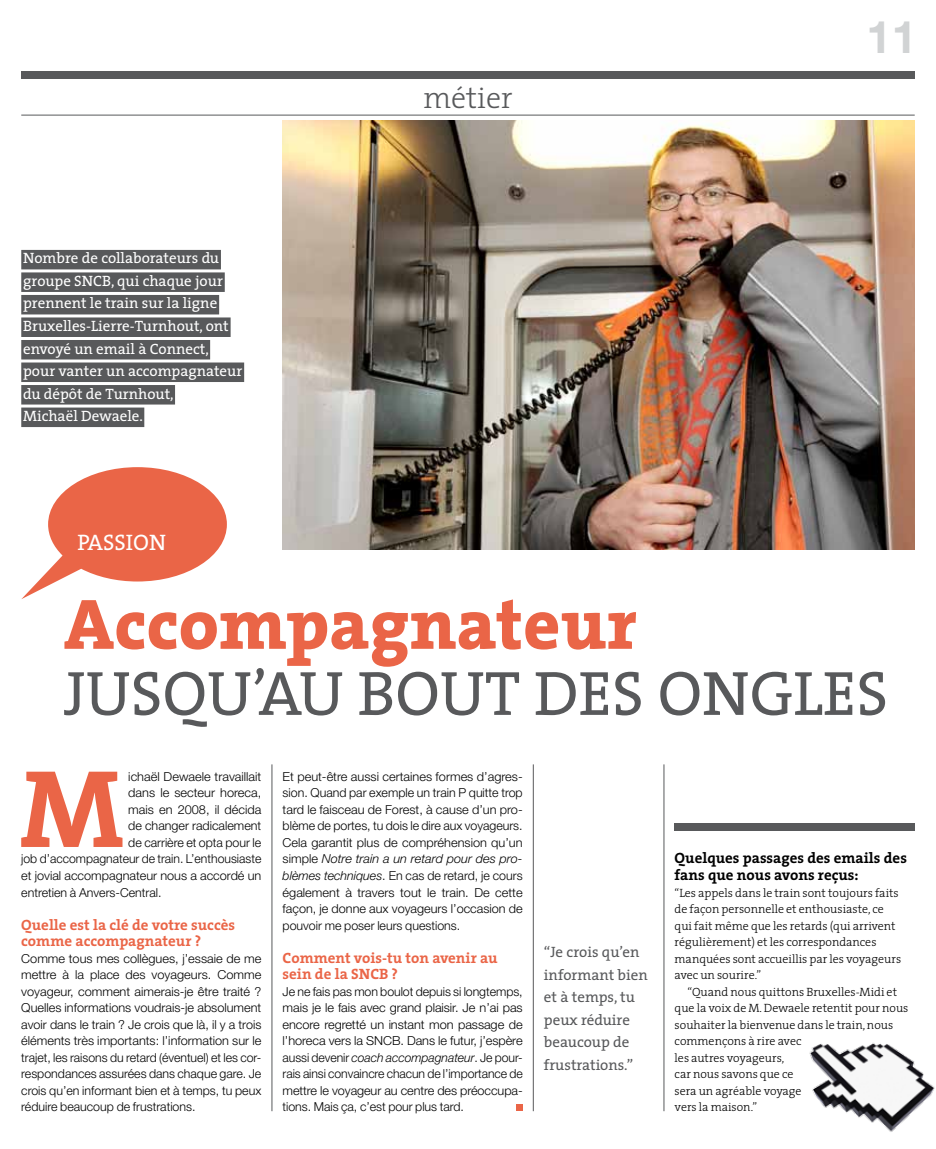
<style>
.page{position:relative;width:936px;height:1149px;background:#fff}
.page>*{position:absolute;margin:0;border:0;box-sizing:border-box;transform-origin:0 0}
.t1{font:700 111.45px "The Serif";color:#ea6547}
.t2{font:800 72px "The Serif";color:#ea6547}
.t3{font:63px "The Serif";color:#58595b}
.t4{font:700 45px "Helvetica Neue LT Std";color:#d1d3d4}
.t5{font:300 30px "The Serif";color:#58595b}
.t6{font:22.5px "The Serif";color:#fff}
.t7{font:15px/22.5px "The Serif";color:#fff}
.t8{font:700 15px/16.5px "The Serif";color:#ea6547}
.t9{font:15px/22.5px "The Serif";color:#58595b}
.t10{font:700 15px/16.5px "The Serif";color:#000}
.t11{font:300 12.3px/16.5px "Helvetica Neue LT Std";color:#000;text-align:justify}
.t12{font:300 12px/16.5px "The Serif";color:#000}
.s1{font-style:italic}
</style>
<div class="page">
<div style="left:21px;top:71px;width:893px;height:7px;background:#58595b"></div>
<hr style="left:21px;top:115px;width:893px;height:1px;background:#58595b">
<img style="left:282px;top:120px;width:632px;height:429px">
<svg style="left:21px;top:467px;width:206px;height:132px"></svg>
<hr style="left:663px;top:764px;width:1px;height:346px;background:#58595b">
<hr style="left:533px;top:764px;width:1px;height:346px;background:#58595b">
<hr style="left:271px;top:764px;width:1px;height:346px;background:#58595b">
<div style="left:674px;top:822px;width:240px;height:8px;background:#58595b"></div>
<div style="left:21px;top:250px;width:200px;height:19px;background:#58595b"></div>
<div style="left:21px;top:272px;width:204px;height:20px;background:#58595b"></div>
<div style="left:21px;top:295px;width:198px;height:19px;background:#58595b"></div>
<div style="left:21px;top:317px;width:209px;height:20px;background:#58595b"></div>
<div style="left:21px;top:340px;width:189px;height:19px;background:#58595b"></div>
<div style="left:21px;top:362px;width:223px;height:20px;background:#58595b"></div>
<div style="left:21px;top:385px;width:154px;height:19px;background:#58595b"></div>
<div style="left:21px;top:407px;width:123px;height:20px;background:#58595b"></div>
<img style="left:809px;top:1043px;width:126px;height:89px">
<svg style="left:516px;top:1104px;width:6px;height:6px"></svg>
<p class="t7" style="left:23px;top:246px;width:221px">Nombre de collaborateurs du groupe SNCB, qui chaque jour prennent le train sur la ligne<br>Bruxelles-Lierre-Turnhout, ont envoyé un email à Connect, pour vanter un accompagnateur du dépôt de Turnhout,<br>Michaël Dewaele.</p>
<h3 class="t6" style="left:77px;top:523px;width:87px">Passion</h3>
<h3 class="t5" style="left:423px;top:73px;width:91px">métier</h3>
<h3 class="t4" style="left:866px;top:10px;width:52px">11</h3>
<h2 class="t2" style="left:64px;top:563px;width:575px">Accompagnateur</h2>
<h3 class="t3" style="left:64px;top:641px;width:825px">jusqu’au bout des ongles</h3>
<h1 class="t1" style="left:20px;top:715px;width:103px">M</h1>
<p class="t11" style="left:128px;top:767px;width:134px">ichaël Dewaele travaillait</p>
<p class="t11" style="left:128px;top:784px;width:134px">dans le secteur horeca,</p>
<p class="t11" style="left:128px;top:800px;width:134px">mais en 2008, il décida</p>
<p class="t11" style="left:128px;top:817px;width:134px">de changer radicalement</p>
<p class="t11" style="left:128px;top:833px;width:134px">de carrière et opta pour le</p>
<p class="t11" style="left:21px;top:850px;width:241px">job d’accompagnateur de train. L’enthousiaste</p>
<p class="t11" style="left:21px;top:866px;width:241px">et jovial accompagnateur nous a accordé un</p>
<p class="t11" style="left:21px;top:883px;width:142px">entretien à Anvers-Central.</p>
<p class="t8" style="left:21px;top:915px;width:215px">Quelle est la clé de votre succès comme accompagnateur ?</p>
<p class="t11" style="left:21px;top:949px;width:241px">Comme tous mes collègues, j’essaie de me mettre à la place des voyageurs. Comme voyageur, comment aimerais-je être traité ?<br>Quelles informations voudrais-je absolument avoir dans le train ? Je crois que là, il y a trois éléments très importants: l’information sur le trajet, les raisons du retard (éventuel) et les cor&shy;respondances assurées dans chaque gare. Je crois qu’en informant bien et à temps, tu peux réduire beaucoup de frustrations.</p>
<p class="t11" style="left:282px;top:767px;width:241px">Et peut-être aussi certaines formes d’agres&shy;sion. Quand par exemple un train P quitte trop tard le faisceau de Forest, à cause d’un pro&shy;blème de portes, tu dois le dire aux voyageurs.<br>Cela garantit plus de compréhension qu’un simple <span class="s1">Notre train a un retard pour des pro&shy;blèmes techniques</span>. En cas de retard, je cours également à travers tout le train. De cette façon, je donne aux voyageurs l’occasion de pouvoir me poser leurs questions.</p>
<p class="t8" style="left:282px;top:948px;width:216px">Comment vois-tu ton avenir au sein de la SNCB ?</p>
<p class="t11" style="left:282px;top:982px;width:241px">Je ne fais pas mon boulot depuis si longtemps, mais je le fais avec grand plaisir. Je n’ai pas encore regretté un instant mon passage de l’horeca vers la SNCB. Dans le futur, j’espère aussi devenir <span class="s1">coach accompagnateur</span>. Je pour&shy;rais ainsi convaincre chacun de l’importance de mettre le voyageur au centre des préoccupa&shy;tions. Mais ça, c’est pour plus tard.</p>
<p class="t9" style="left:544px;top:939px;width:105px">“Je crois qu’en informant bien et à temps, tu peux réduire beaucoup de frustrations.”</p>
<p class="t10" style="left:674px;top:849px;width:234px">Quelques passages des emails des fans que nous avons reçus:</p>
<p class="t12" style="left:674px;top:883px;width:228px">“Les appels dans le train sont toujours faits de façon personnelle et enthousiaste, ce qui fait même que les retards (qui arrivent régulièrement) et les correspondances manquées sont accueillis par les voyageurs avec un sourire.”</p>
<p class="t12" style="left:674px;top:982px;width:235px;text-indent:13px">“Quand nous quittons Bruxelles-Midi et que la voix de M. Dewaele retentit pour nous souhaiter la bienvenue dans le train, nous commençons à rire avec<br>les autres voyageurs,<br>car nous savons que ce<br>sera un agréable voyage<br>vers la maison.”</p>
</div>
